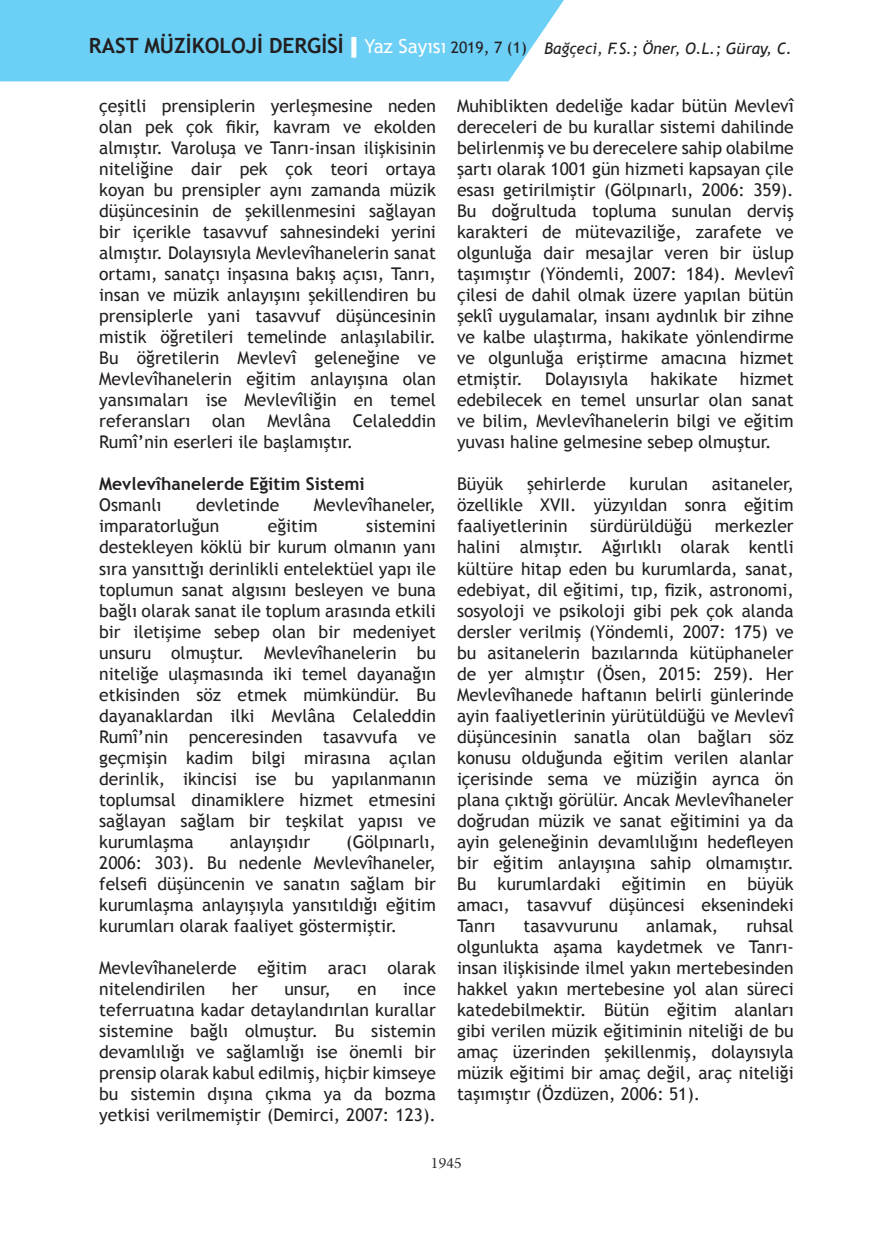
<style>
.page{position:relative;width:893px;height:1241px;background:#fff}
.page>*{position:absolute;margin:0;border:0;box-sizing:border-box;transform-origin:0 0}
.t1{font:17.5px/21px "Trebuchet MS";color:#231f20;text-align:justify}
.t2{font:700 17.5px "Trebuchet MS";color:#231f20}
.t3{font:italic 15.75px "Trebuchet MS";color:#231f20}
.t4{font:14px "Trump Mediaeval";color:#231f20}
.s1{font-weight:700;font-style:normal;font-size:21px}
.s2{font-style:normal;font-size:21px;color:#fff}
.s3{font-style:normal;font-size:19.25px;color:#fff}
.s4{font-style:normal}
</style>
<div class="page">
<div style="left:0;top:0;width:564px;height:81px;background:#6bcff6"></div>
<div style="left:351px;top:37px;width:5px;height:21px;border:4px solid #fff"></div>
<p class="t3" style="left:89px;top:38px;width:704px"><span class="s1">RAST MÜZIKOLOJI DERGISI</span> <span class="s2">|</span> <span class="s3">Yaz Sayısı</span> <span class="s4">2019, 7 (1)</span> Bağçeci, F.S.; Öner, O.L.; Güray, C.</p>
<p class="t1" style="left:99px;top:95px;width:338px">çeşitli prensiplerin yerleşmesine neden olan pek çok fikir, kavram ve ekolden almıştır. Varoluşa ve Tanrı-insan ilişkisinin niteliğine dair pek çok teori ortaya koyan bu prensipler aynı zamanda müzik düşüncesinin de şekillenmesini sağlayan bir içerikle tasavvuf sahnesindeki yerini almıştır. Dolayısıyla Mevlevîhanelerin sanat ortamı, sanatçı inşasına bakış açısı, Tanrı, insan ve müzik anlayışını şekillendiren bu prensiplerle yani tasavvuf düşüncesinin mistik öğretileri temelinde anlaşılabilir.<br>Bu öğretilerin Mevlevî geleneğine ve Mevlevîhanelerin eğitim anlayışına olan yansımaları ise Mevlevîliğin en temel referansları olan Mevlâna Celaleddin Rumî’nin eserleri ile başlamıştır.</p>
<p class="t2" style="left:99px;top:473px;width:267px">Mevlevîhanelerde Eğitim Sistemi</p>
<p class="t1" style="left:99px;top:494px;width:64px">Osmanlı</p>
<p class="t1" style="left:196px;top:494px;width:85px">devletinde</p>
<p class="t1" style="left:314px;top:494px;width:124px">Mevlevîhaneler,</p>
<p class="t1" style="left:99px;top:515px;width:122px">imparatorluğun</p>
<p class="t1" style="left:268px;top:515px;width:51px">eğitim</p>
<p class="t1" style="left:99px;top:515px;width:338px;text-indent:267px">sistemini destekleyen köklü bir kurum olmanın yanı sıra yansıttığı derinlikli entelektüel yapı ile toplumun sanat algısını besleyen ve buna bağlı olarak sanat ile toplum arasında etkili bir iletişime sebep olan bir medeniyet unsuru olmuştur. Mevlevîhanelerin bu niteliğe ulaşmasında iki temel dayanağın etkisinden söz etmek mümkündür. Bu dayanaklardan ilki Mevlâna Celaleddin Rumî’nin penceresinden tasavvufa ve geçmişin kadim bilgi mirasına açılan derinlik, ikincisi ise bu yapılanmanın toplumsal dinamiklere hizmet etmesini sağlayan sağlam bir teşkilat yapısı ve kurumlaşma</p>
<p class="t1" style="left:99px;top:830px;width:338px;text-indent:247px">(Gölpınarlı, 2006: 303). Bu nedenle Mevlevîhaneler, felsefi düşüncenin ve sanatın sağlam bir kurumlaşma anlayışıyla yansıtıldığı eğitim kurumları olarak faaliyet göstermiştir.</p>
<p class="t1" style="left:99px;top:956px;width:338px">Mevlevîhanelerde eğitim aracı olarak nitelendirilen</p>
<p class="t1" style="left:230px;top:830px;width:82px">anlayışıdır</p>
<p class="t1" style="left:232px;top:977px;width:27px">her</p>
<p class="t1" style="left:284px;top:977px;width:48px">unsur,</p>
<p class="t1" style="left:357px;top:977px;width:21px">en</p>
<p class="t1" style="left:99px;top:977px;width:338px;text-indent:304px">ince teferruatına kadar detaylandırılan kurallar sistemine bağlı olmuştur. Bu sistemin devamlılığı ve sağlamlığı ise önemli bir prensip olarak kabul edilmiş, hiçbir kimseye bu sistemin dışına çıkma ya da bozma yetkisi verilmemiştir (Demirci, 2007: 123).</p>
<p class="t1" style="left:457px;top:95px;width:338px">Muhiblikten dedeliğe kadar bütün Mevlevî dereceleri de bu kurallar sistemi dahilinde belirlenmiş ve bu derecelere sahip olabilme şartı olarak 1001 gün hizmeti kapsayan çile esası getirilmiştir (Gölpınarlı, 2006: 359).<br>Bu doğrultuda topluma sunulan derviş karakteri de mütevaziliğe, zarafete ve olgunluğa dair mesajlar veren bir üslup taşımıştır (Yöndemli, 2007: 184). Mevlevî çilesi de dahil olmak üzere yapılan bütün şeklî uygulamalar, insanı aydınlık bir zihne ve kalbe ulaştırma, hakikate yönlendirme ve olgunluğa eriştirme amacına hizmet etmiştir.</p>
<p class="t1" style="left:457px;top:368px;width:338px;text-indent:283px">hizmet edebilecek en temel unsurlar olan sanat ve bilim, Mevlevîhanelerin bilgi ve eğitim yuvası haline gelmesine sebep olmuştur.</p>
<p class="t1" style="left:457px;top:473px;width:48px">Büyük</p>
<p class="t1" style="left:527px;top:473px;width:80px">şehirlerde</p>
<p class="t1" style="left:629px;top:473px;width:60px">kurulan</p>
<p class="t1" style="left:545px;top:368px;width:85px">Dolayısıyla</p>
<p class="t1" style="left:651px;top:368px;width:69px">hakikate</p>
<p class="t1" style="left:457px;top:473px;width:338px;text-indent:255px">asitaneler, özellikle XVII. yüzyıldan sonra eğitim faaliyetlerinin</p>
<p class="t1" style="left:590px;top:515px;width:103px">sürdürüldüğü</p>
<p class="t1" style="left:457px;top:515px;width:338px;text-indent:258px">merkezler halini almıştır. Ağırlıklı olarak kentli kültüre hitap eden bu kurumlarda, sanat, edebiyat, dil eğitimi, tıp, fizik, astronomi, sosyoloji ve psikoloji gibi pek çok alanda dersler verilmiş (Yöndemli, 2007: 175) ve bu asitanelerin bazılarında kütüphaneler de yer almıştır (Ösen, 2015: 259). Her Mevlevîhanede haftanın belirli günlerinde ayin faaliyetlerinin yürütüldüğü ve Mevlevî düşüncesinin sanatla olan bağları söz konusu olduğunda eğitim verilen alanlar içerisinde sema ve müziğin ayrıca ön plana çıktığı görülür. Ancak Mevlevîhaneler doğrudan müzik ve sanat eğitimini ya da ayin geleneğinin devamlılığını hedefleyen bir eğitim anlayışına sahip olmamıştır.<br>Bu kurumlardaki eğitimin en büyük amacı, tasavvuf düşüncesi eksenindeki Tanrı</p>
<p class="t1" style="left:457px;top:914px;width:338px;text-indent:289px">ruhsal olgunlukta aşama kaydetmek ve Tanrı&shy;insan ilişkisinde ilmel yakın mertebesinden hakkel yakın mertebesine yol alan süreci katedebilmektir. Bütün eğitim alanları gibi verilen müzik eğitiminin niteliği de bu amaç üzerinden şekillenmiş, dolayısıyla müzik eğitimi bir amaç değil, araç niteliği taşımıştır (Özdüzen, 2006: 51).</p>
<p class="t1" style="left:524px;top:914px;width:96px">tasavvurunu</p>
<p class="t1" style="left:646px;top:914px;width:74px">anlamak,</p>
<p class="t4" style="left:431px;top:1154px;width:33px">1945</p>
</div>
